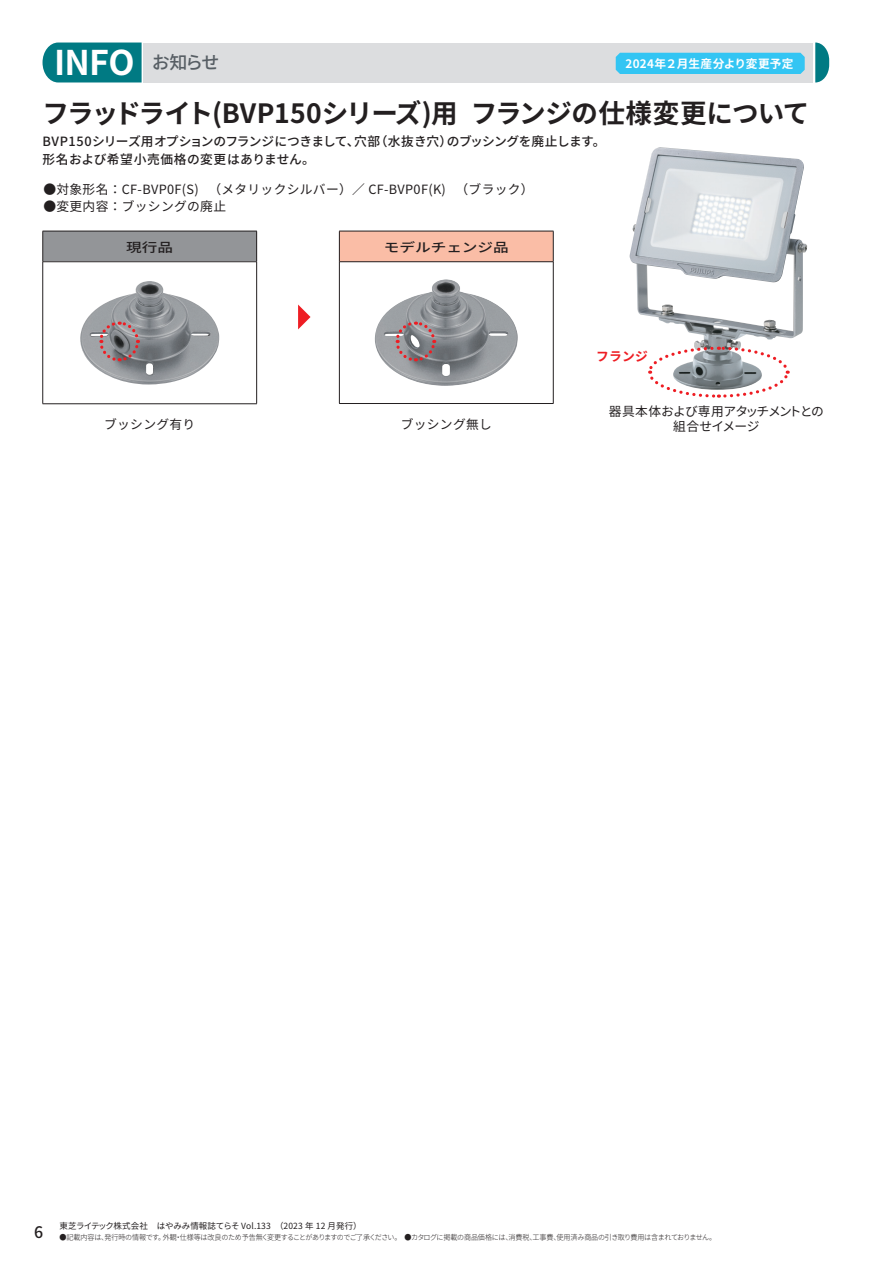
<style>
.page{position:relative;width:893px;height:1263px;background:#fff}
.page>*{position:absolute;margin:0;border:0;box-sizing:border-box;transform-origin:0 0}
.t1{font:700 34.05px "Toshiba Sans JP";color:#fff}
.t2{font:700 26.55px "Toshiba Sans JP";letter-spacing:-.03em;color:#231f20}
.t3{font:12.75px "Toshiba Sans JP";letter-spacing:.025em;color:#231f20}
.t4{font:500 12.75px/18.1px "Toshiba Sans JP";color:#231f20}
.t5{font:12.75px/14.9px "Toshiba Sans JP";letter-spacing:-.06em;color:#231f20;text-align:center}
.t6{font:500 12.75px "Toshiba Sans JP";color:#231f20;scale:1.23 1}
.t7{font:700 12.75px "Toshiba Sans JP";color:#ee1d23}
.t8{font:700 11.7px "Toshiba Sans JP";letter-spacing:.01em;color:#fff}
.t9{font:8.55px "Toshiba Sans JP";letter-spacing:.005em;color:#231f20}
.t10{font:300 7.5px "Toshiba Sans JP";letter-spacing:-.04em;color:#231f20;scale:.95 1}
</style>
<div class="page">
<div style="left:43px;top:43px;width:99px;height:39px;background:#007a83"></div>
<div style="left:144px;top:43px;width:669px;height:39px;background:#dcdddf"></div>
<svg style="left:815px;top:43px;width:14px;height:39px"></svg>
<div style="left:616px;top:53px;width:189px;height:21px;background:#33c5f3"></div>
<div style="left:43px;top:231px;width:214px;height:31px;background:#939598"></div>
<hr style="left:43px;top:261px;width:214px;height:1px;background:#231f20">
<hr style="left:43px;top:403px;width:214px;height:1px;background:#231f20">
<hr style="left:43px;top:231px;width:214px;height:1px;background:#231f20">
<hr style="left:42px;top:231px;width:1px;height:31px;background:#231f20">
<hr style="left:42px;top:262px;width:1px;height:142px;background:#231f20">
<hr style="left:256px;top:262px;width:1px;height:142px;background:#231f20">
<hr style="left:256px;top:231px;width:1px;height:30px;background:#231f20">
<img style="left:80px;top:281px;width:139px;height:103px">
<div style="left:339px;top:231px;width:214px;height:31px;background:#fabda6"></div>
<hr style="left:340px;top:261px;width:213px;height:1px;background:#231f20">
<hr style="left:339px;top:403px;width:214px;height:1px;background:#231f20">
<hr style="left:553px;top:262px;width:1px;height:141px;background:#231f20">
<hr style="left:339px;top:231px;width:215px;height:1px;background:#231f20">
<hr style="left:339px;top:231px;width:1px;height:31px;background:#231f20">
<hr style="left:339px;top:262px;width:1px;height:141px;background:#231f20">
<hr style="left:553px;top:231px;width:1px;height:30px;background:#231f20">
<img style="left:375px;top:279px;width:143px;height:107px">
<svg style="left:298px;top:305px;width:12px;height:24px"></svg>
<svg style="left:97px;top:320px;width:44px;height:43px;background:#938488"></svg>
<svg style="left:394px;top:320px;width:43px;height:43px;background:#98888d"></svg>
<img style="left:630px;top:155px;width:173px;height:190px">
<svg style="left:648px;top:345px;width:142px;height:53px"></svg>
<h1 class="t1" style="left:54px;top:44px;width:167px">INFO <sup>お知らせ</sup></h1>
<h3 class="t8" style="left:626px;top:57px;width:169px">2024年２月生産分より変更予定</h3>
<h2 class="t2" style="left:43px;top:98px;width:768px">フラッドライト(BVP150シリーズ)用 フランジの仕様変更について</h2>
<h3 class="t4" style="left:43px;top:133px;width:565px">BVP150シリーズ用オプションのフランジにつきまして、穴部（水抜き穴）のブッシングを廃止します。形名および希望小売価格の変更はありません。</h3>
<h3 class="t3" style="left:43px;top:182px;width:492px">●対象形名：CF-BVP0F(S) （メタリックシルバー）／ CF-BVP0F(K) （ブラック）</h3>
<h3 class="t3" style="left:43px;top:199px;width:184px">●変更内容：ブッシングの廃止</h3>
<h3 class="t6" style="left:126px;top:240px;width:40px">現行品</h3>
<h3 class="t6" style="left:384px;top:240px;width:103px">モデルチェンジ品</h3>
<h3 class="t7" style="left:596px;top:349px;width:53px">フランジ</h3>
<h3 class="t3" style="left:104px;top:417px;width:93px">ブッシング有り</h3>
<h3 class="t3" style="left:401px;top:417px;width:93px">ブッシング無し</h3>
<h3 class="t5" style="left:609px;top:405px;width:217px">器具本体および専用アタッチメントとの組合せイメージ</h3>
<p class="t9" style="left:59px;top:1221px;width:304px">東芝ライテック株式会社　はやみみ情報誌てらそ Vol.133　（2023 年 12 月発行）</p>
<p class="t10" style="left:34px;top:1233px;width:719px"><sup>6</sup> ●記載内容は、発行時の情報です。外観・仕様等は改良のため予告無く変更することがありますのでご了承ください。　●カタログに掲載の商品価格には、消費税、工事費、使用済み商品の引き取り費用は含まれておりません。</p>
</div>
